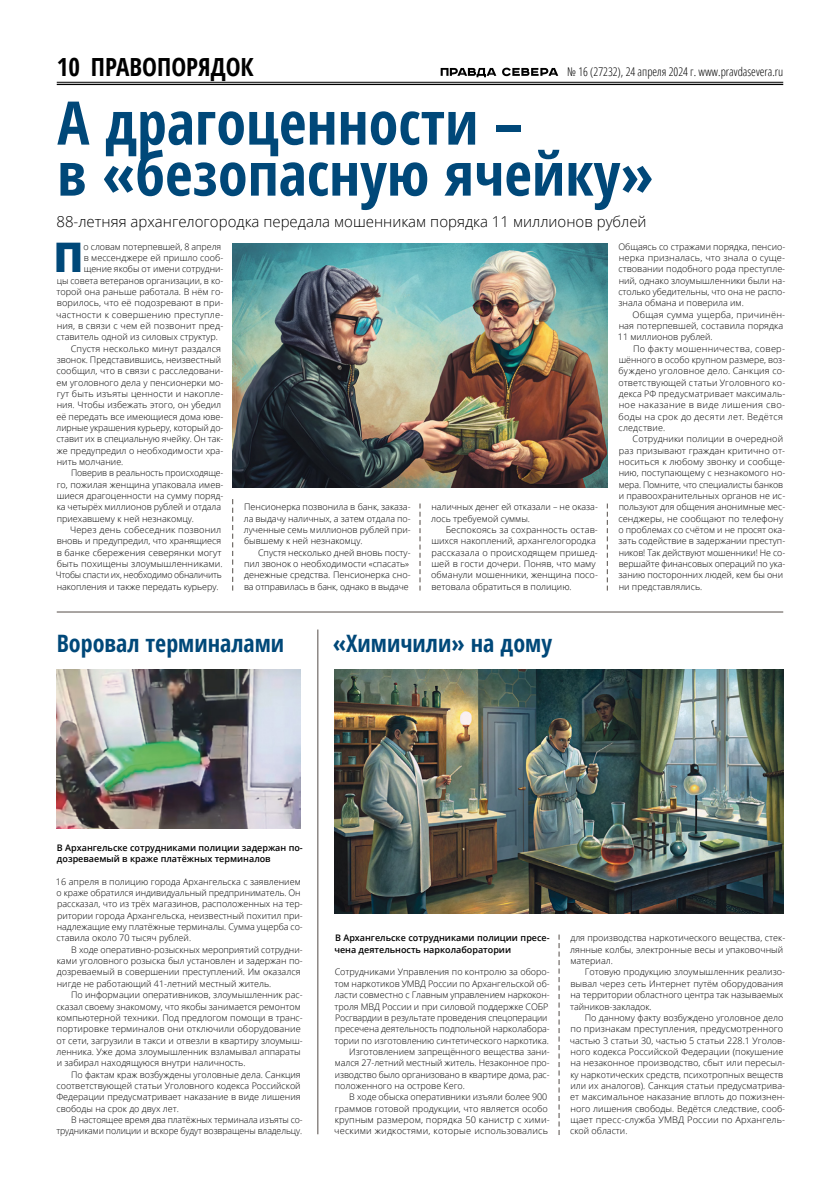
<style>
.page{position:relative;width:823px;height:1191px;background:#fff}
.page>*{position:absolute;margin:0;border:0;box-sizing:border-box;transform-origin:0 0}
.t1{font:700 condensed 60px/51px "Open Sans";color:#004879}
.t2{font:800 40.8px "Open Sans";color:#004879}
.t3{font:700 condensed 25px "Open Sans";color:#000}
.t4{font:700 condensed 24px "Open Sans";color:#004879}
.t5{font:300 15px "Open Sans";color:#000}
.t6{font:300 condensed 12px "Open Sans";color:#000}
.t7{font:300 9px/11.3px "Open Sans";color:#000}
.t8{font:300 9px/11.3px "Open Sans";letter-spacing:.02em;color:#000}
.t9{font:600 9px/11.3px "Open Sans";color:#000}
.t10{font:300 9px "Open Sans";letter-spacing:-.02em;color:#000}
</style>
<div class="page">
<hr style="left:57px;top:82px;width:725px;height:1px;background:#000">
<hr style="left:57px;top:84px;width:725px;height:1px;background:#000">
<svg style="left:440px;top:68px;width:118px;height:9px"></svg>
<img style="left:57px;top:669px;width:243px;height:159px">
<svg style="left:232px;top:499px;width:1px;height:91px"></svg>
<svg style="left:419px;top:503px;width:1px;height:87px"></svg>
<svg style="left:606px;top:503px;width:1px;height:87px"></svg>
<hr style="left:317px;top:629px;width:1px;height:505px;background:#544d48">
<hr style="left:57px;top:611px;width:725px;height:1px;background:#544d48">
<svg style="left:558px;top:934px;width:1px;height:201px"></svg>
<img style="left:232px;top:244px;width:375px;height:244px">
<img style="left:334px;top:669px;width:448px;height:244px">
<h3 class="t3" style="left:57px;top:49px;width:198px">10 ПРАВОПОРЯДОК</h3>
<h3 class="t6" style="left:567px;top:63px;width:217px">№ 16 (27232), 24 апреля 2024 г. www.pravdasevera.ru</h3>
<h1 class="t1" style="left:57px;top:96px;width:597px">А драгоценности –<br>в «безопасную ячейку»</h1>
<h3 class="t5" style="left:56px;top:211px;width:591px">88‑летняя архангелогородка передала мошенникам порядка 11 миллионов рублей</h3>
<h2 class="t2" style="left:54px;top:226px;width:32px">П</h2>
<p class="t7" style="left:83px;top:240px;width:139px">о словам потерпевшей, 8 апреля</p>
<p class="t7" style="left:618px;top:240px;width:168px;text-align:justify">Общаясь со стражами порядка, пенсио&shy;нерка призналась, что знала о суще&shy;ствовании подобного рода преступле&shy;ний, однако злоумышленники были на&shy;столько убедительны, что она не распо&shy;знала обмана и поверила им.</p>
<p class="t7" style="left:617px;top:308px;width:169px;text-indent:15px">Общая сумма ущерба, причинён&shy;ная потерпевшей, составила порядка<br>11 миллионов рублей.</p>
<p class="t8" style="left:618px;top:342px;width:168px;text-indent:15px">По факту мошенничества, совер&shy;шённого в особо крупном размере, воз&shy;буждено уголовное дело. Санкция со&shy;ответствующей статьи Уголовного ко&shy;декса РФ предусматривает максималь&shy;ное наказание в виде лишения сво&shy;боды на срок до десяти лет. Ведётся следствие.</p>
<p class="t7" style="left:618px;top:433px;width:168px;text-indent:14px">Сотрудники полиции в очередной раз призывают граждан критично от&shy;носиться к любому звонку и сообще&shy;нию, поступающему с незнакомого но&shy;мера. Помните, что специалисты банков и правоохранительных органов не ис&shy;пользуют для общения анонимные мес&shy;сенджеры, не сообщают по телефону о проблемах со счётом и не просят ока&shy;зать содействие в задержании преступ&shy;ников! Так действуют мошенники! Не со&shy;вершайте финансовых операций по ука&shy;занию посторонних людей, кем бы они ни представлялись.</p>
<p class="t7" style="left:84px;top:252px;width:141px">в мессенджере ей пришло сооб-</p>
<p class="t7" style="left:84px;top:263px;width:141px">щение якобы от имени сотрудни-</p>
<p class="t7" style="left:57px;top:274px;width:168px">цы совета ветеранов организации, в ко-</p>
<p class="t7" style="left:56px;top:286px;width:168px">торой она раньше работала. В нём го-</p>
<p class="t7" style="left:57px;top:297px;width:168px">ворилось, что её подозревают в при-</p>
<p class="t8" style="left:56px;top:308px;width:169px">частности к совершению преступле-</p>
<p class="t7" style="left:57px;top:320px;width:168px">ния, в связи с чем ей позвонит пред-</p>
<p class="t7" style="left:56px;top:331px;width:163px">ставитель одной из силовых структур.</p>
<p class="t7" style="left:71px;top:342px;width:152px">Спустя несколько минут раздался</p>
<p class="t7" style="left:57px;top:354px;width:166px">звонок. Представившись, неизвестный</p>
<p class="t7" style="left:56px;top:365px;width:168px">сообщил, что в связи с расследовани-</p>
<p class="t7" style="left:56px;top:376px;width:168px">ем уголовного дела у пенсионерки мо-</p>
<p class="t7" style="left:57px;top:388px;width:168px">гут быть изъяты ценности и накопле-</p>
<p class="t7" style="left:57px;top:399px;width:166px">ния. Чтобы избежать этого, он убедил</p>
<p class="t7" style="left:56px;top:410px;width:168px">её передать все имеющиеся дома юве-</p>
<p class="t7" style="left:57px;top:422px;width:168px">лирные украшения курьеру, который до-</p>
<p class="t7" style="left:56px;top:433px;width:168px">ставит их в специальную ячейку. Он так-</p>
<p class="t7" style="left:57px;top:444px;width:168px">же предупредил о необходимости хра-</p>
<p class="t7" style="left:57px;top:456px;width:68px">нить молчание.</p>
<p class="t7" style="left:71px;top:467px;width:154px">Поверив в реальность происходяще-</p>
<p class="t7" style="left:57px;top:478px;width:168px">го, пожилая женщина упаковала имев-</p>
<p class="t7" style="left:57px;top:490px;width:168px">шиеся драгоценности на сумму поряд-</p>
<p class="t7" style="left:57px;top:501px;width:166px">ка четырёх миллионов рублей и отдала</p>
<p class="t7" style="left:57px;top:512px;width:139px">приехавшему к ней незнакомцу.</p>
<p class="t7" style="left:70px;top:524px;width:153px">Через день собеседник позвонил</p>
<p class="t7" style="left:57px;top:535px;width:166px">вновь и предупредил, что хранящиеся</p>
<p class="t7" style="left:57px;top:546px;width:166px">в банке сбережения северянки могут</p>
<p class="t7" style="left:57px;top:558px;width:167px">быть похищены злоумышленниками.</p>
<p class="t10" style="left:56px;top:569px;width:167px">Чтобы спасти их, необходимо обналичить</p>
<p class="t7" style="left:57px;top:580px;width:163px">накопления и также передать курьеру.</p>
<p class="t7" style="left:244px;top:501px;width:168px;text-align:justify">Пенсионерка позвонила в банк, заказа&shy;ла выдачу наличных, а затем отдала по&shy;лученные семь миллионов рублей при&shy;бывшему к ней незнакомцу.</p>
<p class="t7" style="left:244px;top:546px;width:168px;text-indent:14px">Спустя несколько дней вновь посту&shy;пил звонок о необходимости «спасать» денежные средства. Пенсионерка сно&shy;ва отправилась в банк, однако в выдаче</p>
<p class="t7" style="left:431px;top:501px;width:168px">наличных денег ей отказали – не оказа&shy;лось требуемой суммы.</p>
<p class="t7" style="left:431px;top:524px;width:168px;text-indent:15px">Беспокоясь за сохранность остав&shy;шихся накоплений, архангелогородка рассказала о происходящем пришед&shy;шей в гости дочери. Поняв, что маму обманули мошенники, женщина посо&shy;ветовала обратиться в полицию.</p>
<h3 class="t4" style="left:57px;top:627px;width:229px">Воровал терминалами</h3>
<h3 class="t4" style="left:333px;top:627px;width:220px">«Химичили» на дому</h3>
<p class="t9" style="left:57px;top:841px;width:247px">В Архангельске сотрудниками полиции задержан по&shy;дозреваемый в краже платёжных терминалов</p>
<p class="t7" style="left:56px;top:875px;width:248px">16 апреля в полицию города Архангельска с заявлением о краже обратился индивидуальный предприниматель. Он рассказал, что из трёх магазинов, расположенных на тер&shy;ритории города Архангельска, неизвестный похитил при&shy;надлежащие ему платёжные терминалы. Сумма ущерба со&shy;ставила около 70 тысяч рублей.</p>
<p class="t7" style="left:57px;top:943px;width:247px;text-indent:14px">В ходе оперативно-розыскных мероприятий сотрудни&shy;ками уголовного розыска был установлен и задержан по&shy;дозреваемый в совершении преступлений. Им оказался нигде не работающий 41‑летний местный житель.</p>
<p class="t7" style="left:56px;top:989px;width:248px;text-indent:15px">По информации оперативников, злоумышленник рас&shy;сказал своему знакомому, что якобы занимается ремонтом компьютерной техники. Под предлогом помощи в транс&shy;портировке терминалов они отключили оборудование от сети, загрузили в такси и отвезли в квартиру злоумыш&shy;ленника. Уже дома злоумышленник взламывал аппараты и забирал находящуюся внутри наличность.</p>
<p class="t7" style="left:56px;top:1068px;width:246px;text-align:justify;text-indent:15px">По фактам краж возбуждены уголовные дела. Санкция соответствующей статьи Уголовного кодекса Российской Федерации предусматривает наказание в виде лишения свободы на срок до двух лет.</p>
<p class="t7" style="left:56px;top:1113px;width:248px;text-align:right">В настоящее время два платёжных терминала изъяты со&shy;трудниками полиции и вскоре будут возвращены владельцу.</p>
<p class="t9" style="left:334px;top:932px;width:217px">В Архангельске сотрудниками полиции пресе&shy;чена деятельность нарколаборатории</p>
<p class="t7" style="left:334px;top:966px;width:216px">Сотрудниками Управления по контролю за оборо-</p>
<p class="t7" style="left:334px;top:977px;width:216px">том наркотиков УМВД России по Архангельской об-</p>
<p class="t7" style="left:334px;top:989px;width:216px">ласти совместно с Главным управлением наркокон-</p>
<p class="t7" style="left:334px;top:1000px;width:215px">троля МВД России и при силовой поддержке СОБР</p>
<p class="t7" style="left:335px;top:1011px;width:214px">Росгвардии в результате проведения спецоперации</p>
<p class="t7" style="left:334px;top:1023px;width:216px">пресечена деятельность подпольной нарколабора-</p>
<p class="t7" style="left:334px;top:1034px;width:216px">тории по изготовлению синтетического наркотика.</p>
<p class="t7" style="left:349px;top:1045px;width:202px">Изготовлением запрещённого вещества зани-</p>
<p class="t7" style="left:334px;top:1057px;width:216px">мался 27‑летний местный житель. Незаконное про-</p>
<p class="t7" style="left:334px;top:1068px;width:216px">изводство было организовано в квартире дома, рас-</p>
<p class="t7" style="left:334px;top:1079px;width:131px">положенного на острове Кего.</p>
<p class="t7" style="left:349px;top:1091px;width:199px">В ходе обыска оперативники изъяли более 900</p>
<p class="t7" style="left:334px;top:1102px;width:214px">граммов готовой продукции, что является особо</p>
<p class="t7" style="left:334px;top:1113px;width:216px">крупным размером, порядка 50 канистр с хими-</p>
<p class="t8" style="left:334px;top:1125px;width:215px">ческими жидкостями, которые использовались</p>
<p class="t7" style="left:570px;top:932px;width:216px">для производства наркотического вещества, стек&shy;лянные колбы, электронные весы и упаковочный материал.</p>
<p class="t7" style="left:569px;top:966px;width:216px;text-indent:15px">Готовую продукцию злоумышленник реализо&shy;вывал через сеть Интернет путём оборудования на территории областного центра так называемых тайников-закладок.</p>
<p class="t7" style="left:569px;top:1011px;width:217px;text-indent:15px">По данному факту возбуждено уголовное дело по признакам преступления, предусмотренного частью 3 статьи 30, частью 5 статьи 228.1 Уголов&shy;ного кодекса Российской Федерации (покушение на незаконное производство, сбыт или пересыл&shy;ку наркотических средств, психотропных веществ или их аналогов). Санкция статьи предусматрива&shy;ет максимальное наказание вплоть до пожизнен&shy;ного лишения свободы. Ведётся следствие, сооб&shy;щает пресс-служба УМВД России по Архангель&shy;ской области.</p>
</div>
